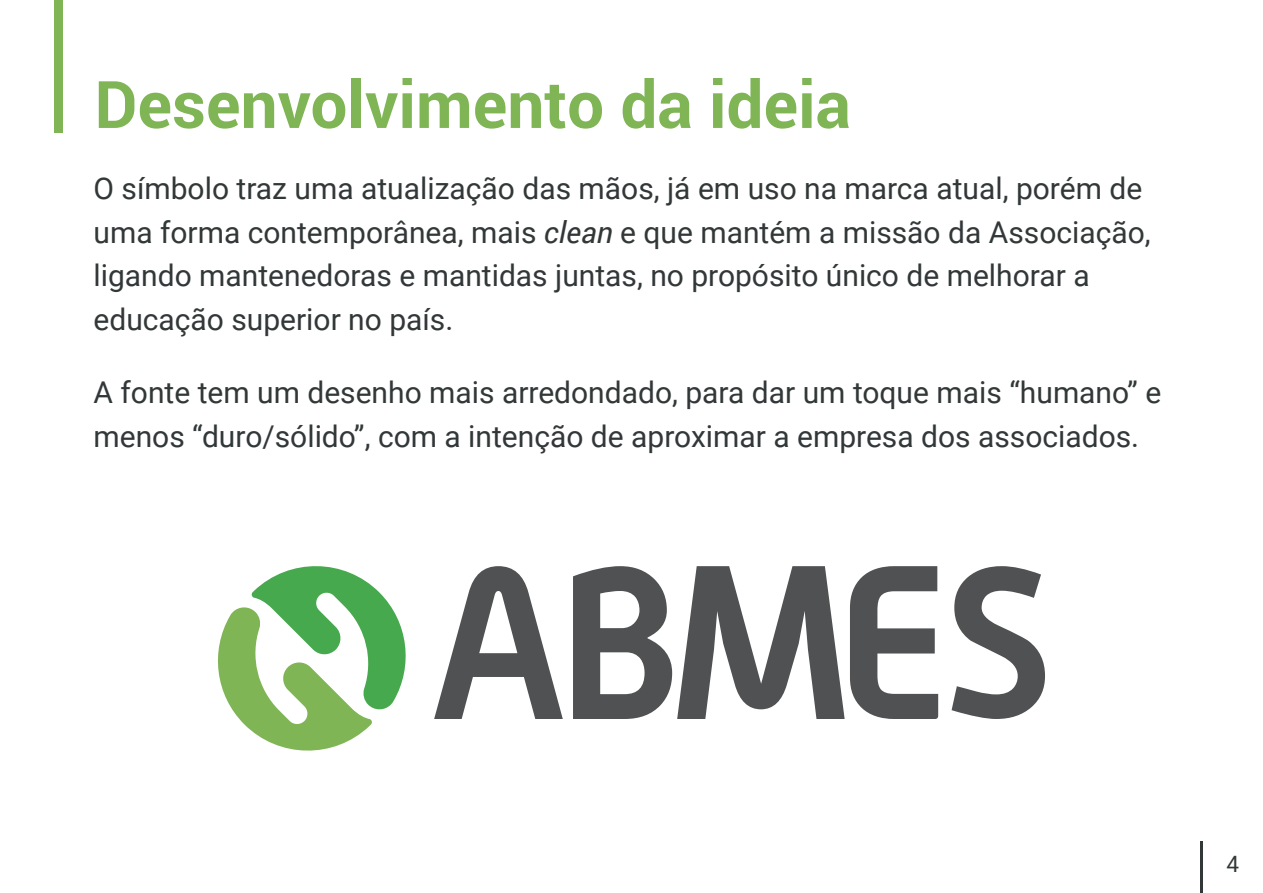
<style>
.page{position:relative;width:1263px;height:893px;background:#fff}
.page>*{position:absolute;margin:0;border:0;box-sizing:border-box;transform-origin:0 0}
.t1{font:700 65.55px "Roboto";color:#80b556}
.t2{font:30px/43.5px "Roboto";color:#323738}
.t3{font:22.5px "Roboto";color:#323738}
.s1{font-style:italic}
</style>
<div class="page">
<div style="left:55px;top:0;width:8px;height:132px;background:#80b556"></div>
<svg style="left:218px;top:566px;width:188px;height:185px"></svg>
<svg style="left:434px;top:566px;width:129px;height:153px"></svg>
<svg style="left:573px;top:566px;width:365px;height:153px"></svg>
<svg style="left:951px;top:566px;width:94px;height:153px"></svg>
<hr style="left:1201px;top:841px;width:2px;height:52px;background:#323738">
<h1 class="t1" style="left:94px;top:58px;width:758px">Desenvolvimento da ideia</h1>
<p class="t2" style="left:94px;top:166px;width:1059px">O símbolo traz uma atualização das mãos, já em uso na marca atual, porém de uma forma contemporânea, mais <span class="s1">clean</span> e que mantém a missão da Associação, ligando mantenedoras e mantidas juntas, no propósito único de melhorar a educação superior no país.</p>
<p class="t2" style="left:94px;top:370px;width:1069px">A fonte tem um desenho mais arredondado, para dar um toque mais “humano” e menos “duro/sólido”, com a intenção de aproximar a empresa dos associados.</p>
<p class="t3" style="left:1226px;top:848px;width:14px">4</p>
</div>
